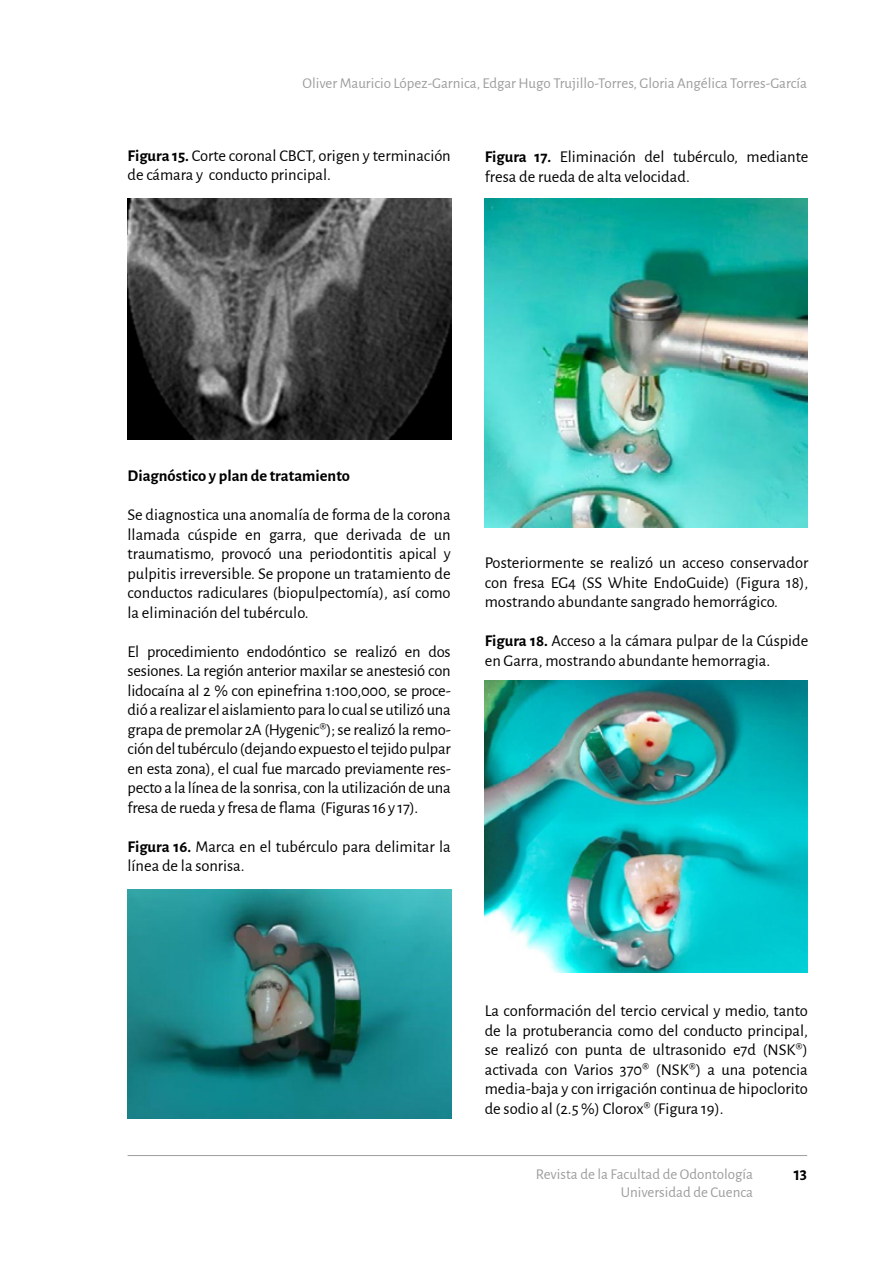
<style>
.page{position:relative;width:893px;height:1263px;background:#fff}
.page>*{position:absolute;margin:0;border:0;box-sizing:border-box;transform-origin:0 0}
.t1{font:16.5px/19.5px "Alegreya Sans";color:#000}
.t2{font:700 16.5px "Alegreya Sans";color:#000}
.t3{font:15px "Alegreya Sans";color:#9d9d9c}
.s1{font-weight:700}
</style>
<div class="page">
<hr style="left:128px;top:1155px;width:679px;height:1px;background:#9d9d9c">
<img style="left:128px;top:198px;width:323px;height:241px">
<img style="left:127px;top:890px;width:324px;height:229px">
<img style="left:485px;top:198px;width:323px;height:329px">
<img style="left:485px;top:681px;width:323px;height:291px">
<p class="t3" style="left:302px;top:73px;width:506px">Oliver Mauricio López-Garnica, Edgar Hugo Trujillo-Torres, Gloria Angélica Torres-García</p>
<p class="t1" style="left:128px;top:145px;width:325px"><span class="s1">Figura 15.</span> Corte coronal CBCT, origen y terminación de cámara y conducto principal.</p>
<p class="t1" style="left:485px;top:146px;width:325px"><span class="s1">Figura 17.</span> Eliminación del tubérculo, mediante fresa de rueda de alta velocidad.</p>
<p class="t2" style="left:128px;top:464px;width:224px">Diagnóstico y plan de tratamiento</p>
<p class="t1" style="left:128px;top:504px;width:325px;text-align:justify">Se diagnostica una anomalía de forma de la corona llamada cúspide en garra, que derivada de un traumatismo, provocó una periodontitis apical y pulpitis irreversible. Se propone un tratamiento de conductos radiculares (biopulpectomía), así como la eliminación del tubérculo.</p>
<p class="t1" style="left:128px;top:641px;width:325px;text-align:justify">El procedimiento endodóntico se realizó en dos sesiones. La región anterior maxilar se anestesió con lidocaína al 2 % con epinefrina 1:100,000, se proce&shy;dió a realizar el aislamiento para lo cual se utilizó una grapa de premolar 2A (Hygenic®); se realizó la remo&shy;ción del tubérculo (dejando expuesto el tejido pulpar en esta zona), el cual fue marcado previamente res&shy;pecto a la línea de la sonrisa, con la utilización de una fresa de rueda y fresa de flama (Figuras 16 y 17).</p>
<p class="t1" style="left:128px;top:836px;width:325px"><span class="s1">Figura 16.</span> Marca en el tubérculo para delimitar la línea de la sonrisa.</p>
<p class="t1" style="left:485px;top:552px;width:325px;text-align:justify">Posteriormente se realizó un acceso conservador con fresa EG4 (SS White EndoGuide) (Figura 18), mostrando abundante sangrado hemorrágico.</p>
<p class="t1" style="left:485px;top:630px;width:325px"><span class="s1">Figura 18.</span> Acceso a la cámara pulpar de la Cúspide en Garra, mostrando abundante hemorragia.</p>
<p class="t1" style="left:485px;top:1000px;width:325px;text-align:justify">La conformación del tercio cervical y medio, tanto de la protuberancia como del conducto principal, se realizó con punta de ultrasonido e7d (NSK®) activada con Varios 370® (NSK®) a una potencia media-baja y con irrigación continua de hipoclorito de sodio al (2.5 %) Clorox® (Figura 19).</p>
<p class="t3" style="left:536px;top:1163px;width:219px">Revista de la Facultad de Odontología</p>
<p class="t2" style="left:794px;top:1162px;width:15px">13</p>
<p class="t3" style="left:621px;top:1181px;width:134px">Universidad de Cuenca</p>
</div>
